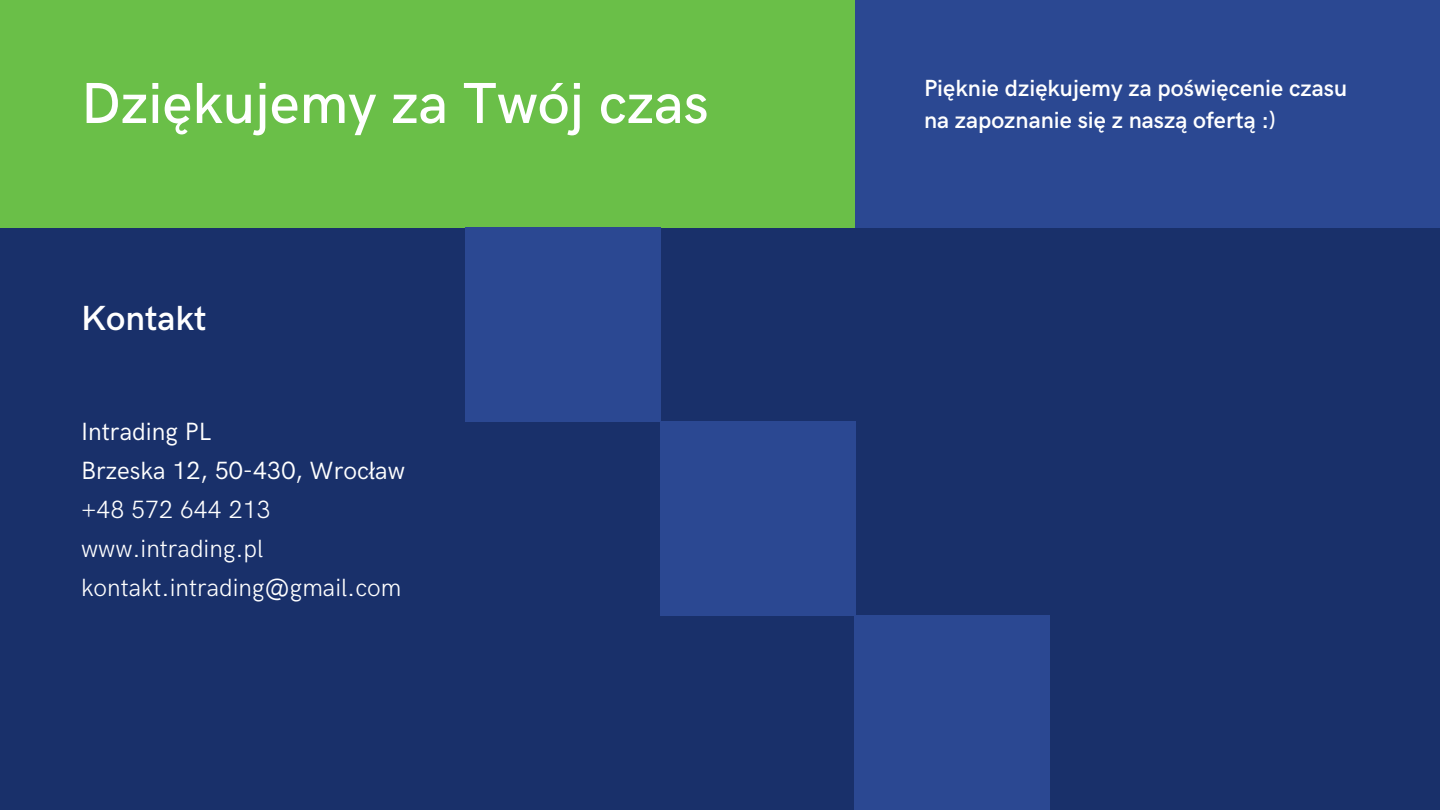
<style>
.page{position:relative;width:1440px;height:810px;background:#19306a}
.page>*{position:absolute;margin:0;border:0;box-sizing:border-box;transform-origin:0 0}
.t1{font:500 58px "HK Grotesk";color:#fff}
.t2{font:600 35px "HK Grotesk";color:#fff}
.t3{font:300 25px/39px "HK Grotesk";color:#fff}
.t4{font:25px "HK Grotesk";color:#fff}
.t5{font:600 23.4px/31.5px "HK Grotesk";color:#fff}
.s1{font-weight:400}
</style>
<div class="page">
<div style="left:0;top:0;width:855px;height:227px;background:#6abf48"></div>
<div style="left:855px;top:0;width:585px;height:227px;background:#2b4892"></div>
<div style="left:855px;top:616px;width:195px;height:194px;background:#2b4892"></div>
<div style="left:660px;top:421px;width:195px;height:195px;background:#2b4892"></div>
<div style="left:465px;top:227px;width:195px;height:194px;background:#2b4892"></div>
<h1 class="t1" style="left:81px;top:71px;width:629px">Dziękujemy za Twój czas</h1>
<h3 class="t5" style="left:924px;top:74px;width:425px">Pięknie dziękujemy za poświęcenie czasu na zapoznanie się z naszą ofertą :)</h3>
<h2 class="t2" style="left:81px;top:299px;width:127px">Kontakt</h2>
<p class="t4" style="left:81px;top:418px;width:132px">Intrading PL</p>
<p class="t3" style="left:81px;top:452px;width:326px"><span class="s1">Brzeska 12, 50-430, Wrocław </span>+48 572 644 213 www.intrading.pl kontakt.intrading@gmail.com</p>
</div>
